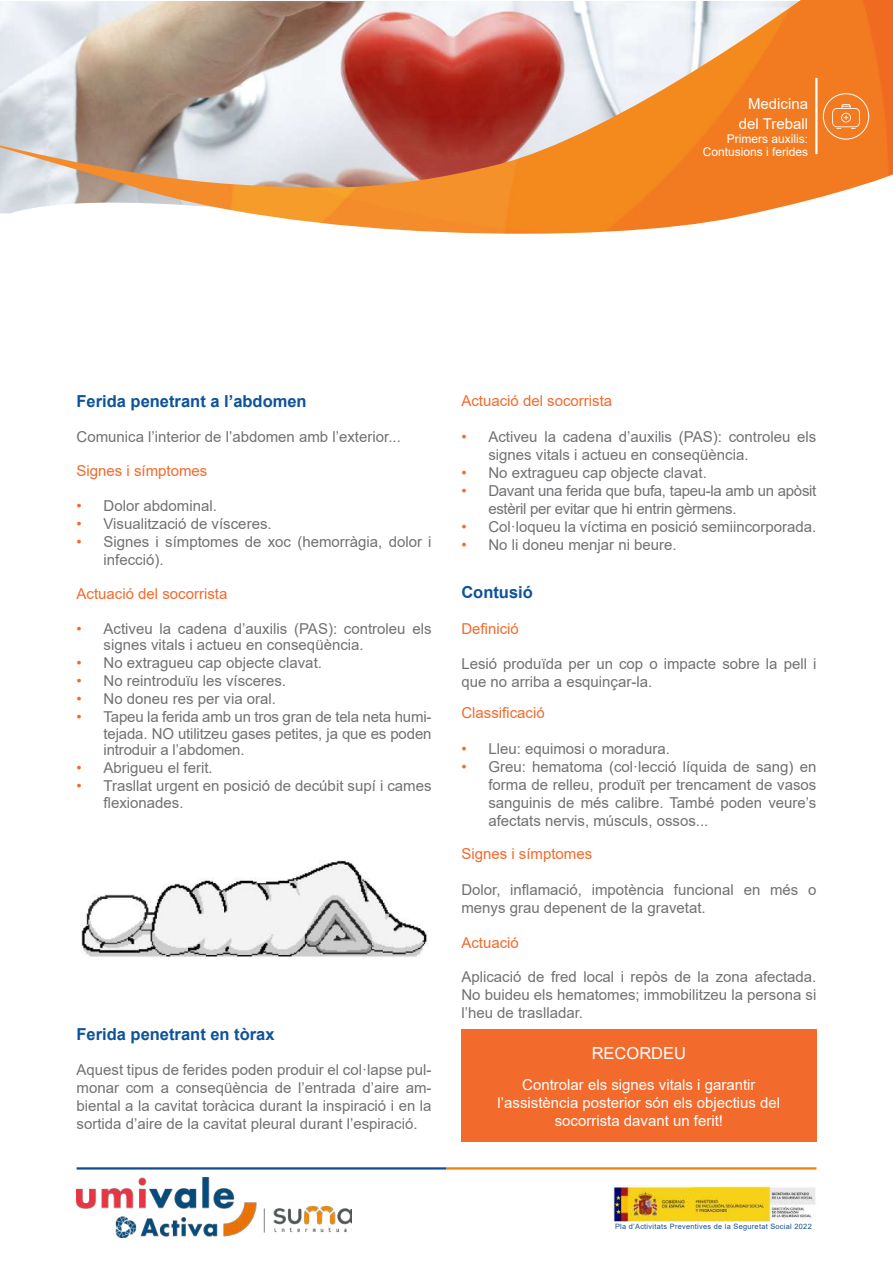
<style>
.page{position:relative;width:893px;height:1263px;background:#fff}
.page>*{position:absolute;margin:0;border:0;box-sizing:border-box;transform-origin:0 0}
.t1{font:700 16.5px "Arial";color:#0d539a}
.t2{font:16.5px "Arial";color:#fff}
.t3{font:15px/18px "Arial";color:#717074}
.t4{font:15px/18px "Arial";color:#fff;text-align:right}
.t5{font:15px "Arial";color:#f26a2c}
.t6{font:15px/18px "Arial";letter-spacing:-.02em;color:#717074}
.t7{font:12px/13.6px "Arial";color:#fff;text-align:right}
.t8{font:7.35px "Arial";letter-spacing:.04em;color:#124d91}
.s1{color:#f26a2c}
</style>
<div class="page">
<img style="left:614px;top:1185px;width:202px;height:36px">
<hr style="left:77px;top:1167px;width:369px;height:2px;background:#124d91">
<hr style="left:446px;top:1167px;width:370px;height:2px;background:#e78208">
<img style="left:77px;top:1178px;width:275px;height:59px">
<img style="left:0;top:0;width:893px;height:234px">
<svg style="left:832px;top:104px;width:28px;height:25px"></svg>
<div style="left:823px;top:93px;width:46px;height:47px;border:1px solid #fff;border-radius:50%"></div>
<hr style="left:815px;top:78px;width:2px;height:76px;background:#fff">
<div style="left:461px;top:1029px;width:355px;height:113px;background:#f26a2c"></div>
<img style="left:81px;top:860px;width:347px;height:98px">
<p class="t4" style="left:739px;top:94px;width:71px;line-height:19.6px">Medicina del Treball</p>
<p class="t7" style="left:703px;top:132px;width:107px">Primers auxilis:<br>Contusions i ferides</p>
<p class="t1" style="left:77px;top:390px;width:232px">Ferida penetrant a l’abdomen</p>
<p class="t3" style="left:77px;top:427px;width:326px">Comunica l’interior de l’abdomen amb l’exterior...</p>
<p class="t5" style="left:77px;top:460px;width:132px">Signes i símptomes</p>
<p class="t3" style="left:77px;top:496px;width:142px"><span class="s1">•</span> Dolor abdominal.</p>
<p class="t3" style="left:77px;top:514px;width:197px"><span class="s1">•</span> Visualització de vísceres.</p>
<p class="t3" style="left:104px;top:532px;width:330px;text-indent:-27px"><span class="s1">•</span> Signes i símptomes de xoc (hemorràgia, dolor i infecció).</p>
<p class="t5" style="left:77px;top:583px;width:152px">Actuació del socorrista</p>
<p class="t3" style="left:104px;top:620px;width:330px;line-height:16.5px;text-indent:-27px"><span class="s1">•</span> Activeu la cadena d’auxilis (PAS): controleu els signes vitals i actueu en conseqüència.</p>
<p class="t3" style="left:77px;top:654px;width:247px"><span class="s1">•</span> No extragueu cap objecte clavat.</p>
<p class="t3" style="left:77px;top:672px;width:211px"><span class="s1">•</span> No reintroduïu les vísceres.</p>
<p class="t3" style="left:77px;top:690px;width:201px"><span class="s1">•</span> No doneu res per via oral.</p>
<p class="t3" style="left:104px;top:708px;width:330px;line-height:16.5px;text-align:justify;text-indent:-27px"><span class="s1">•</span> Tapeu la ferida amb un tros gran de tela neta humi&shy;tejada. NO utilitzeu gases petites, ja que es poden introduir a l’abdomen.</p>
<p class="t3" style="left:77px;top:759px;width:138px"><span class="s1">•</span> Abrigueu el ferit.</p>
<p class="t3" style="left:104px;top:777px;width:330px;line-height:16.5px;text-indent:-27px"><span class="s1">•</span> Trasllat urgent en posició de decúbit supí i cames flexionades.</p>
<p class="t1" style="left:77px;top:1023px;width:200px">Ferida penetrant en tòrax</p>
<p class="t3" style="left:77px;top:1060px;width:357px;text-align:justify">Aquest tipus de ferides poden produir el col·lapse pul&shy;monar com a conseqüència de l’entrada d’aire am&shy;biental a la cavitat toràcica durant la inspiració i en la sortida d’aire de la cavitat pleural durant l’espiració.</p>
<p class="t5" style="left:461px;top:390px;width:152px">Actuació del socorrista</p>
<p class="t3" style="left:488px;top:428px;width:330px;text-indent:-27px"><span class="s1">•</span> Activeu la cadena d’auxilis (PAS): controleu els signes vitals i actueu en conseqüència.</p>
<p class="t3" style="left:461px;top:464px;width:247px"><span class="s1">•</span> No extragueu cap objecte clavat.</p>
<p class="t6" style="left:488px;top:482px;width:330px;text-indent:-27px"><span class="s1">•</span> Davant una ferida que bufa, tapeu-la amb un apòsit estèril per evitar que hi entrin gèrmens.</p>
<p class="t3" style="left:461px;top:518px;width:357px"><span class="s1">•</span> Col·loqueu la víctima en posició semiincorporada.</p>
<p class="t3" style="left:461px;top:536px;width:217px"><span class="s1">•</span> No li doneu menjar ni beure.</p>
<p class="t1" style="left:461px;top:580px;width:73px">Contusió</p>
<p class="t5" style="left:461px;top:618px;width:59px">Definició</p>
<p class="t3" style="left:461px;top:654px;width:357px">Lesió produïda per un cop o impacte sobre la pell i que no arriba a esquinçar-la.</p>
<p class="t5" style="left:461px;top:702px;width:85px">Classificació</p>
<p class="t3" style="left:461px;top:740px;width:210px"><span class="s1">•</span> Lleu: equimosi o moradura.</p>
<p class="t3" style="left:488px;top:758px;width:330px;text-align:justify;text-indent:-27px"><span class="s1">•</span> Greu: hematoma (col·lecció líquida de sang) en forma de relleu, produït per trencament de vasos sanguinis de més calibre. També poden veure’s afectats nervis, músculs, ossos...</p>
<p class="t5" style="left:461px;top:843px;width:132px">Signes i símptomes</p>
<p class="t3" style="left:461px;top:881px;width:357px">Dolor, inflamació, impotència funcional en més o menys grau depenent de la gravetat.</p>
<p class="t5" style="left:461px;top:932px;width:59px">Actuació</p>
<p class="t3" style="left:461px;top:968px;width:357px;text-align:justify">Aplicació de fred local i repòs de la zona afectada.<br>No buideu els hematomes; immobilitzeu la persona si l’heu de traslladar.</p>
<p class="t2" style="left:592px;top:1041px;width:96px">RECORDEU</p>
<p class="t4" style="left:498px;top:1076px;width:284px;text-align:center">Controlar els signes vitals i garantir l’assistència posterior són els objectius del socorrista davant un ferit!</p>
<p class="t8" style="left:615px;top:1221px;width:198px">Pla d’Activitats Preventives de la Seguretat Social 2022</p>
</div>
